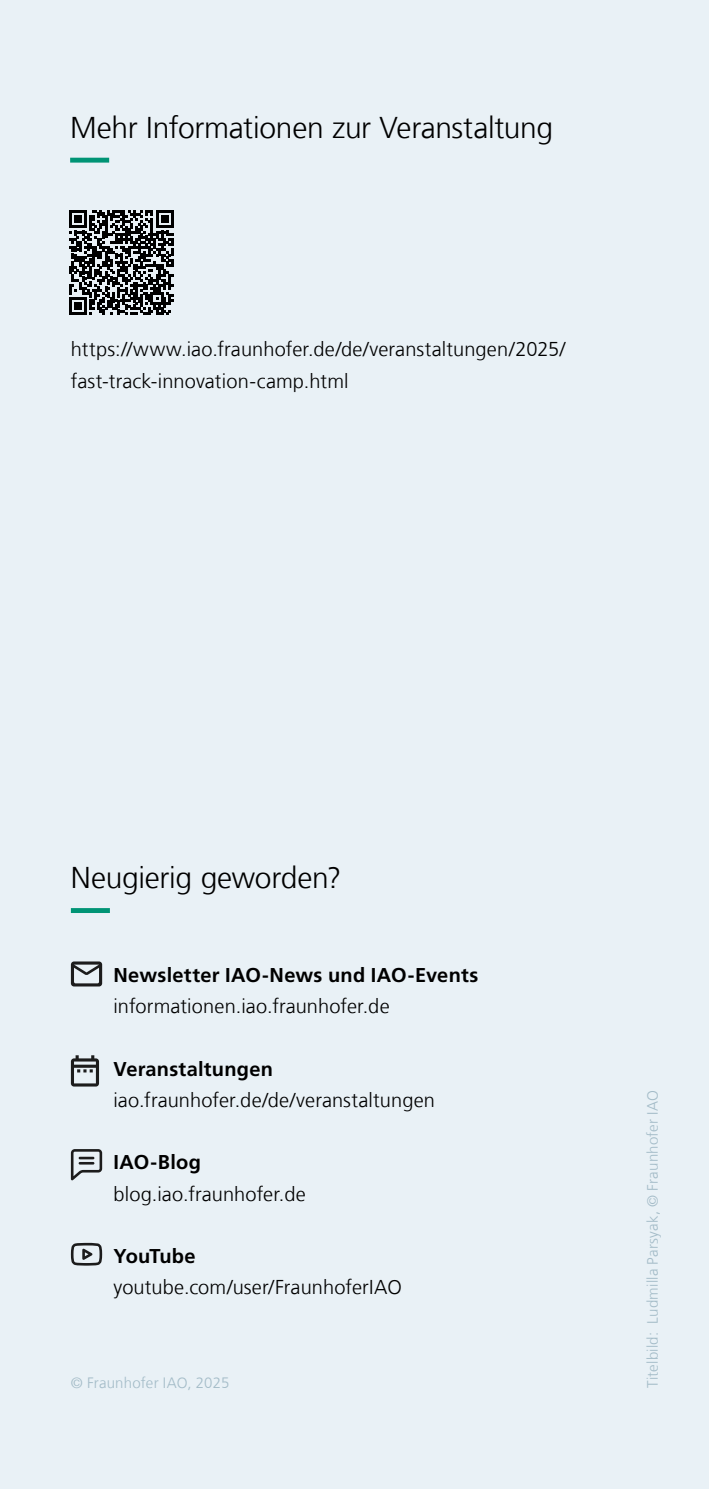
<style>
.page{position:relative;width:709px;height:1489px;background:#fff}
.page>*{position:absolute;margin:0;border:0;box-sizing:border-box;transform-origin:0 0}
.t1{font:300 30px "Frutiger LT Com";letter-spacing:-.01em;color:#000}
.t2{font:300 20px/31.2px "Frutiger LT Com";letter-spacing:.005em;color:#000}
.t3{font:700 20px "Frutiger LT Com";letter-spacing:.01em;color:#000}
.t4{font:700 20px "Frutiger LT Com";letter-spacing:-.02em;color:#000}
.t5{font:300 15px "Frutiger LT Com";letter-spacing:.01em;color:#a4bcc8}
</style>
<div class="page">
<div style="left:0;top:0;width:709px;height:1488px;background:#e9f1f6"></div>
<svg style="left:71px;top:908px;width:39px;height:5px"></svg>
<svg style="left:71px;top:961px;width:31px;height:25px"></svg>
<svg style="left:71px;top:1055px;width:28px;height:31px"></svg>
<svg style="left:71px;top:1149px;width:31px;height:31px"></svg>
<svg style="left:71px;top:1242px;width:31px;height:23px"></svg>
<svg style="left:70px;top:158px;width:40px;height:5px"></svg>
<svg style="left:69px;top:210px;width:105px;height:105px"></svg>
<h1 class="t1" style="left:70px;top:110px;width:484px">Mehr Informationen zur Veranstaltung</h1>
<p class="t2" style="left:71px;top:334px;width:496px">https://www.iao.fraunhofer.de/de/veranstaltungen/2025/ fast-track-innovation-camp.html</p>
<h1 class="t1" style="left:71px;top:860px;width:272px">Neugierig geworden?</h1>
<p class="t3" style="left:113px;top:963px;width:366px">Newsletter IAO-News und IAO-Events</p>
<p class="t2" style="left:113px;top:990px;width:278px">informationen.iao.fraunhofer.de</p>
<p class="t3" style="left:113px;top:1056px;width:161px">Veranstaltungen</p>
<p class="t2" style="left:113px;top:1084px;width:323px">iao.fraunhofer.de/de/veranstaltungen</p>
<p class="t3" style="left:113px;top:1150px;width:89px">IAO-Blog</p>
<p class="t2" style="left:113px;top:1178px;width:194px">blog.iao.fraunhofer.de</p>
<p class="t4" style="left:113px;top:1244px;width:84px">YouTube</p>
<p class="t2" style="left:113px;top:1271px;width:290px">youtube.com/user/FraunhoferIAO</p>
<p class="t5" style="left:71px;top:1374px;width:160px">© Fraunhofer IAO, 2025</p>
<p class="t5" style="left:644px;top:1388px;width:300px;rotate:-90deg">Titelbild: Ludmilla Parsyak, © Fraunhofer IAO</p>
</div>
